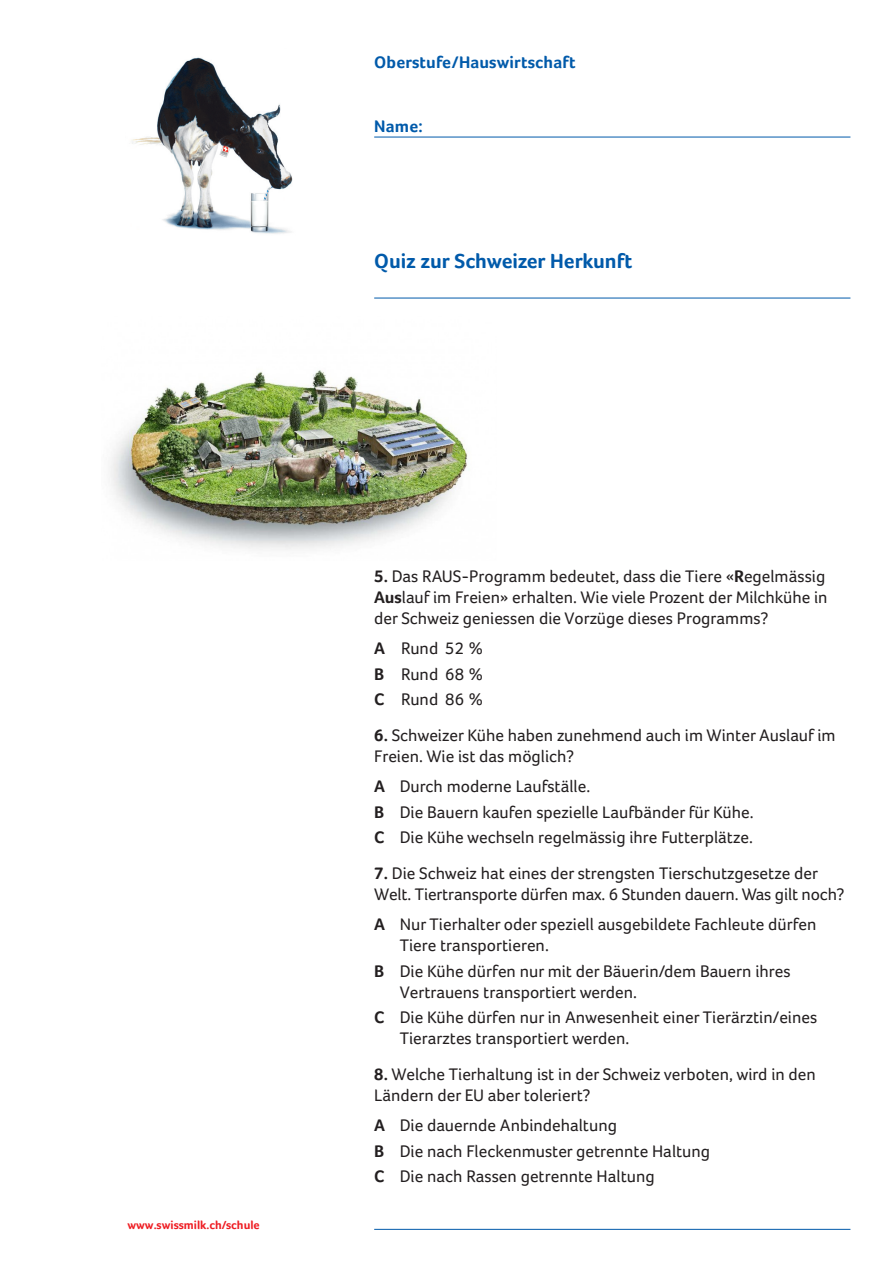
<style>
.page{position:relative;width:893px;height:1263px;background:#fff}
.page>*{position:absolute;margin:0;border:0;box-sizing:border-box;transform-origin:0 0}
.t1{font:700 21px "Foco";color:#015aaa}
.t2{font:17.25px/21px "Foco";color:#231f20}
.t3{font:700 17.25px "Foco";letter-spacing:.01em;color:#015aaa}
.t4{font:700 12px "Foco";color:#ee1d23}
.s1{font-weight:700}
</style>
<div class="page">
<img style="left:110px;top:370px;width:358px;height:180px">
<hr style="left:374px;top:1229px;width:476px;height:1px;background:#015aaa">
<hr style="left:374px;top:298px;width:476px;height:1px;background:#015aaa">
<img style="left:131px;top:57px;width:162px;height:177px">
<hr style="left:374px;top:137px;width:476px;height:1px;background:#015aaa">
<p class="t3" style="left:374px;top:52px;width:203px">Oberstufe/Hauswirtschaft</p>
<p class="t3" style="left:374px;top:116px;width:50px">Name:</p>
<p class="t1" style="left:374px;top:248px;width:260px">Quiz zur Schweizer Herkunft</p>
<p class="t4" style="left:128px;top:1218px;width:134px">www.swissmilk.ch/schule</p>
<p class="t2" style="left:374px;top:566px;width:455px"><span class="s1">5.</span> Das RAUS-Programm bedeutet, dass die Tiere «<span class="s1">R</span>egelmässig<br><span class="s1">Aus</span>lauf im Freien» erhalten. Wie viele Prozent der Milchkühe in der Schweiz geniessen die Vorzüge dieses Programms?</p>
<p class="t2" style="left:374px;top:638px;width:110px"><span class="s1">A</span> Rund 52 %</p>
<p class="t2" style="left:374px;top:663px;width:110px"><span class="s1">B</span> Rund 68 %</p>
<p class="t2" style="left:374px;top:689px;width:110px"><span class="s1">C</span> Rund 86 %</p>
<p class="t2" style="left:374px;top:725px;width:463px"><span class="s1">6.</span> Schweizer Kühe haben zunehmend auch im Winter Auslauf im<br>Freien. Wie ist das möglich?</p>
<p class="t2" style="left:374px;top:776px;width:218px"><span class="s1">A</span> Durch moderne Laufställe.</p>
<p class="t2" style="left:374px;top:801px;width:381px"><span class="s1">B</span> Die Bauern kaufen spezielle Laufbänder für Kühe.</p>
<p class="t2" style="left:374px;top:827px;width:380px"><span class="s1">C</span> Die Kühe wechseln regelmässig ihre Futterplätze.</p>
<p class="t2" style="left:374px;top:863px;width:472px"><span class="s1">7.</span> Die Schweiz hat eines der strengsten Tierschutzgesetze der<br>Welt. Tiertransporte dürfen max. 6 Stunden dauern. Was gilt noch?</p>
<p class="t2" style="left:400px;top:914px;width:418px;text-indent:-26px"><span class="s1">A</span> Nur Tierhalter oder speziell ausgebildete Fachleute dürfen<br>Tiere transportieren.</p>
<p class="t2" style="left:400px;top:960px;width:392px;text-indent:-26px"><span class="s1">B</span> Die Kühe dürfen nur mit der Bäuerin/dem Bauern ihres<br>Vertrauens transportiert werden.</p>
<p class="t2" style="left:400px;top:1007px;width:419px;text-indent:-26px"><span class="s1">C</span> Die Kühe dürfen nur in Anwesenheit einer Tierärztin/eines<br>Tierarztes transportiert werden.</p>
<p class="t2" style="left:374px;top:1064px;width:443px"><span class="s1">8.</span> Welche Tierhaltung ist in der Schweiz verboten, wird in den<br>Ländern der EU aber toleriert?</p>
<p class="t2" style="left:374px;top:1115px;width:244px"><span class="s1">A</span> Die dauernde Anbindehaltung</p>
<p class="t2" style="left:374px;top:1140px;width:337px"><span class="s1">B</span> Die nach Fleckenmuster getrennte Haltung</p>
<p class="t2" style="left:374px;top:1166px;width:282px"><span class="s1">C</span> Die nach Rassen getrennte Haltung</p>
</div>
